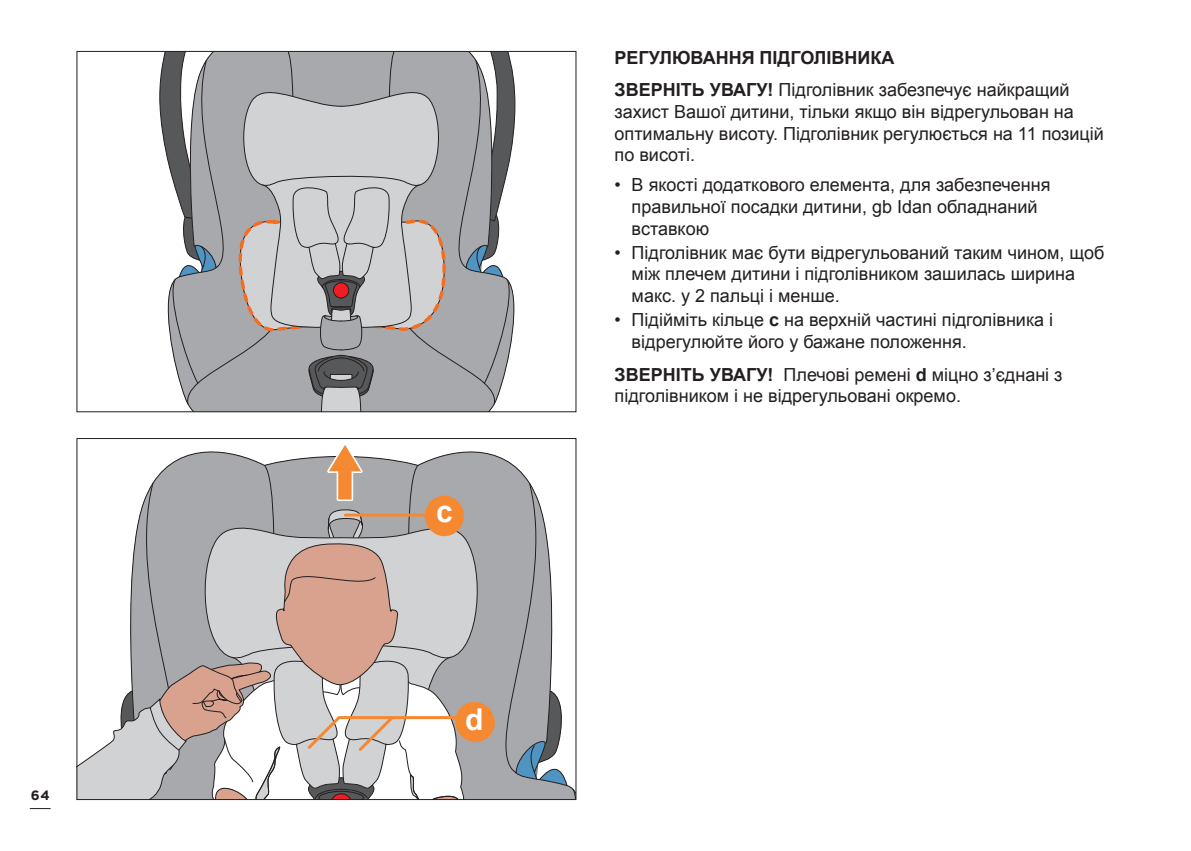
<style>
.page{position:relative;width:1191px;height:851px;background:#fff}
.page>*{position:absolute;margin:0;border:0;box-sizing:border-box;transform-origin:0 0}
.t1{font:700 30px "Arial";color:#fff}
.t2{font:18px/21.6px "Arial";color:#231f20}
.t3{font:700 18px/32.4px "Arial";color:#231f20}
.t4{font:700 13.5px "Gotham";color:#231f20}
.s1{font-weight:400}
.s2{font-weight:700}
</style>
<div class="page">
<hr style="left:30px;top:807px;width:21px;height:2px;background:#231f20">
<svg style="left:160px;top:53px;width:356px;height:357px;background:#b0b0b2"></svg>
<svg style="left:77px;top:440px;width:499px;height:359px"></svg>
<p class="t4" style="left:31px;top:786px;width:20px">64</p>
<h1 class="t1" style="left:436px;top:491px;width:18px">c</h1>
<h1 class="t1" style="left:465px;top:699px;width:20px">d</h1>
<p class="t3" style="left:614px;top:42px;width:456px">Регулювання підголівника<br>Зверніть увагу! <span class="s1">Підголівник забезпечує найкращий</span></p>
<p class="t2" style="left:614px;top:101px;width:491px">захист Вашої дитини, тільки якщо він відрегульован на оптимальну висоту. Підголівник регулюється на 11 позицій по висоті.</p>
<p class="t2" style="left:631px;top:174px;width:420px;text-indent:-17px">• В якості додаткового елемента, для забезпечення правильної посадки дитини, gb Idan обладнаний вставкою</p>
<p class="t2" style="left:631px;top:242px;width:474px;text-indent:-17px">• Підголівник має бути відрегульований таким чином, щоб між плечем дитини і підголівником зашилась ширина макс. у 2 пальці і менше.</p>
<p class="t2" style="left:631px;top:309px;width:423px;text-indent:-17px">• Підійміть кільце <span class="s2">c</span> на верхній частині підголівника і відрегулюйте його у бажане положення.</p>
<p class="t2" style="left:614px;top:363px;width:449px"><span class="s2">Зверніть увагу!</span> Плечові ремені <span class="s2">d</span> міцно з’єднані з підголівником і не відрегульовані окремо.</p>
</div>
